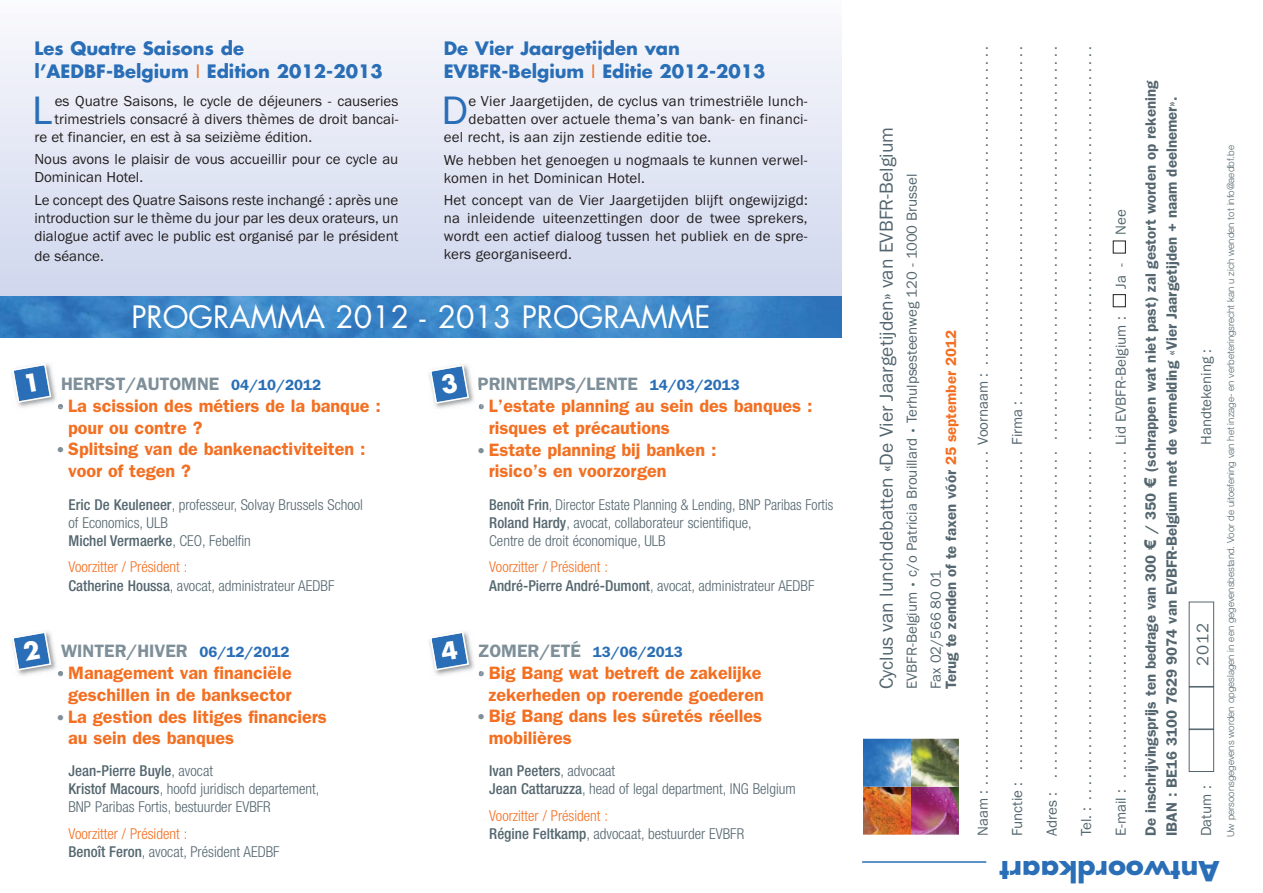
<style>
.page{position:relative;width:1263px;height:893px;background:#fff}
.page>*{position:absolute;margin:0;border:0;box-sizing:border-box;transform-origin:0 0}
.t1{font:41.25px "Franklin Gothic";color:#296eb6}
.t2{font:30px "Futura LT";color:#fff}
.t3{font:700 27px "Futura LT";color:#296eb6}
.t4{font:19.5px "Franklin Gothic";color:#54666f}
.t5{font:600 18px/21.6px "Franklin Gothic";color:#f36f21}
.t6{font:700 18px/23.4px "Futura LT";color:#296eb6}
.t7{font:600 18px "Franklin Gothic";color:#7e8f99}
.t8{font:17.25px "Franklin Gothic";color:#54666f}
.t9{font:15px/18px "Franklin Gothic";color:#231f20}
.t10{font:15px/24px "Franklin Gothic";color:#54666f}
.t11{font:300 condensed 15px/18px "Helvetica Neue";color:#54666f}
.t12{font:600 15px/30px "Franklin Gothic";color:#54666f}
.t13{font:300 condensed 15px/18px "Helvetica Neue";color:#54666f;scale:.95 1}
.t14{font:600 15px "Franklin Gothic";color:#296eb6}
.t15{font:300 9.75px "Helvetica Neue";color:#54666f}
.s1{font-weight:400;color:#f36f21}
.s2{font-size:15px;color:#296eb6}
.s3{font-family:"Helvetica Neue";font-weight:500;font-stretch:condensed;font-size:15px;color:#7e8f99}
.s4{font-weight:500}
.s5{color:#f36f21}
.s6{font-size:18px;color:#7e8f99}
.s7{font-weight:600}
.s8{font-weight:600;color:#f36f21}
.s9{font-size:10.5px}
.s10{font-weight:400}
.s11{font-family:"Futura LT";font-weight:700}
</style>
<div class="page">
<div style="left:0;top:0;width:841px;height:303px;background:linear-gradient(to bottom,#fcfbfd,#cad4ec)"></div>
<img style="left:0;top:297px;width:841px;height:40px">
<div style="left:1113px;top:241px;width:13px;height:12px;border:1px solid #231f20"></div>
<div style="left:1113px;top:294px;width:13px;height:13px;border:1px solid #231f20"></div>
<div style="left:1189px;top:729px;width:25px;height:43px;border:1px solid #54666f"></div>
<div style="left:1189px;top:687px;width:25px;height:42px;border:1px solid #54666f"></div>
<div style="left:1189px;top:602px;width:25px;height:85px;border:1px solid #54666f"></div>
<hr style="left:862px;top:861px;width:124px;height:2px;background:#296eb6">
<img style="left:17px;top:641px;width:39px;height:35px">
<svg style="left:58px;top:671px;width:5px;height:5px"></svg>
<img style="left:435px;top:375px;width:46px;height:34px">
<svg style="left:479px;top:404px;width:3px;height:4px"></svg>
<img style="left:434px;top:642px;width:45px;height:34px">
<svg style="left:479px;top:671px;width:3px;height:4px"></svg>
<img style="left:863px;top:739px;width:96px;height:96px">
<img style="left:18px;top:373px;width:38px;height:35px">
<svg style="left:58px;top:404px;width:5px;height:4px"></svg>
<svg style="left:12px;top:631px;width:40px;height:40px"></svg>
<svg style="left:429px;top:364px;width:41px;height:41px"></svg>
<svg style="left:429px;top:631px;width:41px;height:40px"></svg>
<svg style="left:12px;top:363px;width:40px;height:41px"></svg>
<p class="t6" style="left:34px;top:38px;width:350px">Les Quatre Saisons de l’AEDBF-Belgium <span class="s1">I</span> Edition 2012-2013</p>
<h1 class="t1" style="left:32px;top:96px;width:22px">L</h1>
<p class="t9" style="left:55px;top:93px;width:345px">es Quatre Saisons, le cycle de déjeuners - causeries</p>
<p class="t9" style="left:55px;top:111px;width:345px">trimestriels consacré à divers thèmes de droit bancai-</p>
<p class="t9" style="left:34px;top:129px;width:279px">re et financier, en est à sa seizième édition.</p>
<p class="t9" style="left:34px;top:151px;width:365px">Nous avons le plaisir de vous accueillir pour ce cycle au<br>Dominican Hotel.</p>
<p class="t9" style="left:34px;top:192px;width:365px;text-align:justify">Le concept des Quatre Saisons reste inchangé : après une introduction sur le thème du jour par les deux orateurs, un dialogue actif avec le public est organisé par le président</p>
<p class="t9" style="left:34px;top:248px;width:71px">de séance.</p>
<p class="t6" style="left:444px;top:38px;width:323px">De Vier Jaargetijden van<br>EVBFR-Belgium <span class="s1">I</span> Editie 2012-2013</p>
<h1 class="t1" style="left:441px;top:96px;width:28px">D</h1>
<p class="t9" style="left:468px;top:93px;width:341px">e Vier Jaargetijden, de cyclus van trimestriële lunch-</p>
<p class="t9" style="left:468px;top:111px;width:341px">debatten over actuele thema’s van bank- en financi-</p>
<p class="t9" style="left:444px;top:129px;width:269px">eel recht, is aan zijn zestiende editie toe.</p>
<p class="t9" style="left:444px;top:152px;width:365px">We hebben het genoegen u nogmaals te kunnen verwel&shy;komen in het Dominican Hotel.</p>
<p class="t9" style="left:444px;top:192px;width:365px;text-align:justify">Het concept van de Vier Jaargetijden blijft ongewijzigd: na inleidende uiteenzettingen door de twee sprekers, wordt een actief dialoog tussen het publiek en de spre&shy;kers georganiseerd.</p>
<h2 class="t2" style="left:131px;top:304px;width:581px">PROGRAMMA 2012 - 2013 PROGRAMME</h2>
<p class="t7" style="left:61px;top:377px;width:262px">HERFST/AUTOMNE <span class="s2">04/10/2012</span></p>
<p class="t5" style="left:68px;top:397px;width:314px;text-indent:-11px"><span class="s3">•</span> La scission des métiers de la banque : pour ou contre ?</p>
<p class="t5" style="left:68px;top:440px;width:299px;text-indent:-11px"><span class="s3">•</span> Splitsing van de bankenactiviteiten : voor of tegen ?</p>
<p class="t11" style="left:68px;top:496px;width:296px"><span class="s4">Eric De Keuleneer</span>, professeur, Solvay Brussels School of Economics, ULB<br><span class="s4">Michel Vermaerke</span>, CEO, Febelfin</p>
<p class="t11" style="left:69px;top:558px;width:267px;line-height:19px"><span class="s5">Voorzitter / Président :<br></span><span class="s4">Catherine Houssa</span>, avocat, administrateur AEDBF</p>
<p class="t7" style="left:61px;top:644px;width:230px">WINTER/HIVER <span class="s2">06/12/2012</span></p>
<p class="t5" style="left:57px;top:663px;width:236px;text-align:right"><span class="s3">•</span> Management van financiële geschillen in de banksector</p>
<p class="t5" style="left:68px;top:707px;width:260px;line-height:21.1px;text-indent:-11px"><span class="s3">•</span> La gestion des litiges financiers au sein des banques</p>
<p class="t11" style="left:68px;top:763px;width:253px"><span class="s4">Jean-Pierre Buyle</span>, avocat<br><span class="s4">Kristof Macours</span>, hoofd juridisch departement,<br>BNP Paribas Fortis, bestuurder EVBFR</p>
<p class="t11" style="left:69px;top:826px;width:213px"><span class="s5">Voorzitter / Président :<br></span><span class="s4">Benoît Feron</span>, avocat, Président AEDBF</p>
<p class="t7" style="left:477px;top:377px;width:264px">PRINTEMPS/LENTE <span class="s2">14/03/2013</span></p>
<p class="t5" style="left:489px;top:397px;width:325px;text-indent:-11px"><span class="s3">•</span> L’estate planning au sein des banques : risques et précautions</p>
<p class="t5" style="left:489px;top:441px;width:229px;line-height:21.1px;text-indent:-11px"><span class="s3">•</span> Estate planning bij banken : risico’s en voorzorgen</p>
<p class="t13" style="left:489px;top:496px;width:364px"><span class="s4">Benoît Frin</span>, Director Estate Planning &amp; Lending, BNP Paribas Fortis<br><span class="s4">Roland Hardy</span>, avocat, collaborateur scientifique,<br>Centre de droit économique, ULB</p>
<p class="t11" style="left:489px;top:558px;width:327px;line-height:19px"><span class="s5">Voorzitter / Président :<br></span><span class="s4">André-Pierre André-Dumont</span>, avocat, administrateur AEDBF</p>
<p class="t14" style="left:477px;top:646px;width:207px"><span class="s6">ZOMER/ETÉ</span> 13/06/2013</p>
<p class="t5" style="left:477px;top:663px;width:288px;text-align:right"><span class="s3">•</span> Big Bang wat betreft de zakelijke zekerheden op roerende goederen</p>
<p class="t5" style="left:489px;top:707px;width:275px;text-indent:-11px"><span class="s3">•</span> Big Bang dans les sûretés réelles mobilières</p>
<p class="t11" style="left:489px;top:763px;width:308px"><span class="s4">Ivan Peeters</span>, advocaat<br><span class="s4">Jean Cattaruzza</span>, head of legal department, ING Belgium</p>
<p class="t11" style="left:489px;top:808px;width:256px"><span class="s5">Voorzitter / Président :<br></span><span class="s4">Régine Feltkamp</span>, advocaat, bestuurder EVBFR</p>
<h3 class="t4" style="left:879px;top:689px;width:564px;rotate:-90deg">Cyclus van lunchdebatten «De Vier Jaargetijden» van EVBFR-Belgium</h3>
<p class="t10" style="left:936px;top:836px;width:792px;line-height:31.5px;text-indent:147px;rotate:-90deg"><span class="s7">Terug te zenden of te faxen vóór</span> <span class="s8">25 september 2012<br></span>Naam : . . . . . . . . . . . . . . . . . . . . . . . . . . . . . . . . . . . . . . . . . . . . . Voornaam : . . . . . . . . . . . . . . . . . . . . . . . . . . . . . . . . . . . . . . . . . . .</p>
<p class="t10" style="left:1006px;top:836px;width:792px;rotate:-90deg">Functie : . . . . . . . . . . . . . . . . . . . . . . . . . . . . . . . . . . . . . . . . . . . Firma : . . . . . . . . . . . . . . . . . . . . . . . . . . . . . . . . . . . . . . . . . . . . . . .</p>
<p class="t10" style="left:1041px;top:836px;width:792px;rotate:-90deg">Adres : . . . . . . . . . . . . . . . . . . . . . . . . . . . . . . . . . . . . . . . . . . . . . . . . . . . . . . . . . . . . . . . . . . . . . . . . . . . . . . . . . . . . . . . . . . . . . . . . .</p>
<p class="t10" style="left:1075px;top:836px;width:792px;rotate:-90deg">Tel. : . . . . . . . . . . . . . . . . . . . . . . . . . . . . . . . . . . . . . . . . . . . . . . . . . . . . . . . . . . . . . . . . . . . . . . . . . . . . . . . . . . . . . . . . . . . . . . . . . . . .</p>
<p class="t10" style="left:901px;top:689px;width:517px;rotate:-90deg">EVBFR-Belgium <span class="s9">•</span> c/o Patricia Brouillard <span class="s9">•</span> Terhulpsesteenweg 120 - 1000 Brussel<br>Fax 02/566 80 01</p>
<p class="t12" style="left:1107px;top:836px;width:757px;text-indent:601px;rotate:-90deg"><span class="s10">Nee<br></span>De inschrijvingsprijs ten bedrage van 300 <span class="s11">€</span> / 350 <span class="s11">€</span> (schrappen wat niet past) zal gestort worden op rekening</p>
<p class="t12" style="left:1158px;top:836px;width:741px;rotate:-90deg">IBAN : BE16 3100 7629 9074 van EVBFR-Belgium met de vermelding «Vier Jaargetijden + naam deelnemer».</p>
<p class="t10" style="left:1110px;top:289px;width:27px;rotate:-90deg">Ja -</p>
<p class="t10" style="left:1110px;top:836px;width:521px;rotate:-90deg">E-mail : . . . . . . . . . . . . . . . . . . . . . . . . . . . . . . . . . . . . . . . . . . . . Lid EVBFR-Belgium :</p>
<p class="t10" style="left:1195px;top:445px;width:97px;rotate:-90deg">Handtekening :</p>
<p class="t8" style="left:1197px;top:666px;width:44px;rotate:-90deg">2012</p>
<p class="t10" style="left:1195px;top:836px;width:52px;rotate:-90deg">Datum :</p>
<p class="t15" style="left:1227px;top:837px;width:693px;rotate:-90deg">Uw persoonsgegevens worden opgeslagen in een gegevensbestand. Voor de uitoefening van het inzage- en verbeteringsrecht kan u zich wenden tot info@aedbf.be</p>
<h3 class="t3" style="left:1219px;top:883px;width:221px;rotate:-180deg">Antwoordkaart</h3>
</div>
